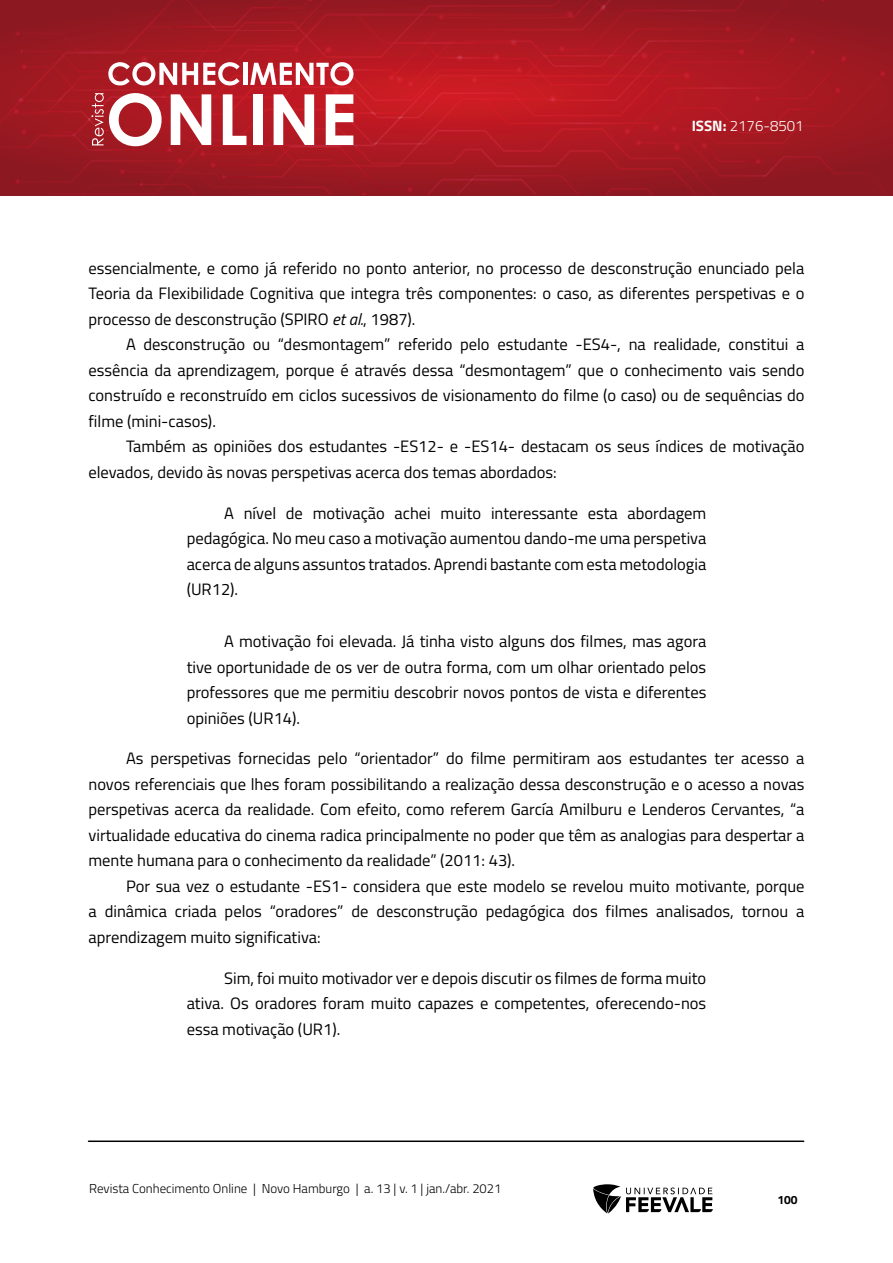
<style>
.page{position:relative;width:893px;height:1263px;background:#fff}
.page>*{position:absolute;margin:0;border:0;box-sizing:border-box;transform-origin:0 0}
.t1{font:16.5px/25.5px "Titillium Web";color:#000;text-align:justify}
.t2{font:300 15px "Titillium Web";color:#fff}
.t3{font:300 12.9px "Titillium Web";color:#000}
.t4{font:700 12px "Titillium Web";color:#000}
.s1{font-weight:700}
.s2{font-style:italic}
</style>
<div class="page">
<svg style="left:593px;top:1184px;width:120px;height:29px"></svg>
<hr style="left:88px;top:1140px;width:716px;height:2px;background:#000">
<svg style="left:0;top:0;width:889px;height:196px;background:#a9242d"></svg>
<p class="t2" style="left:692px;top:115px;width:114px"><span class="s1">ISSN:</span> 2176-8501</p>
<p class="t1" style="left:88px;top:254px;width:717px">essencialmente, e como já referido no ponto anterior, no processo de desconstrução enunciado pela Teoria da Flexibilidade Cognitiva que integra três componentes: o caso, as diferentes perspetivas e o processo de desconstrução (SPIRO <span class="s2">et al.</span>, 1987).</p>
<p class="t1" style="left:88px;top:331px;width:717px;text-indent:38px">A desconstrução ou “desmontagem” referido pelo estudante -ES4-, na realidade, constitui a essência da aprendizagem, porque é através dessa “desmontagem” que o conhecimento vais sendo construído e reconstruído em ciclos sucessivos de visionamento do filme (o caso) ou de sequências do filme (mini-casos).</p>
<p class="t1" style="left:88px;top:433px;width:717px;text-indent:38px">Também as opiniões dos estudantes -ES12- e -ES14- destacam os seus índices de motivação elevados, devido às novas perspetivas acerca dos temas abordados:</p>
<p class="t1" style="left:187px;top:500px;width:521px;text-indent:38px">A nível de motivação achei muito interessante esta abordagem pedagógica. No meu caso a motivação aumentou dando-me uma perspetiva acerca de alguns assuntos tratados. Aprendi bastante com esta metodologia (UR12).</p>
<p class="t1" style="left:187px;top:628px;width:521px;text-indent:38px">A motivação foi elevada. Já tinha visto alguns dos filmes, mas agora tive oportunidade de os ver de outra forma, com um olhar orientado pelos professores que me permitiu descobrir novos pontos de vista e diferentes opiniões (UR14).</p>
<p class="t1" style="left:89px;top:745px;width:717px;text-indent:38px">As perspetivas fornecidas pelo “orientador” do filme permitiram aos estudantes ter acesso a novos referenciais que lhes foram possibilitando a realização dessa desconstrução e o acesso a novas perspetivas acerca da realidade. Com efeito, como referem García Amilburu e Lenderos Cervantes, “a virtualidade educativa do cinema radica principalmente no poder que têm as analogias para despertar a mente humana para o conhecimento da realidade” (2011: 43).</p>
<p class="t1" style="left:89px;top:872px;width:717px;text-indent:38px">Por sua vez o estudante -ES1- considera que este modelo se revelou muito motivante, porque a dinâmica criada pelos “oradores” de desconstrução pedagógica dos filmes analisados, tornou a aprendizagem muito significativa:</p>
<p class="t1" style="left:187px;top:964px;width:521px;text-indent:38px">Sim, foi muito motivador ver e depois discutir os filmes de forma muito ativa. Os oradores foram muito capazes e competentes, oferecendo-nos essa motivação (UR1).</p>
<p class="t3" style="left:89px;top:1179px;width:414px">Revista Conhecimento Online | Novo Hamburgo | a. 13 | v. 1 | jan./abr. 2021</p>
<p class="t4" style="left:777px;top:1190px;width:22px">100</p>
</div>
